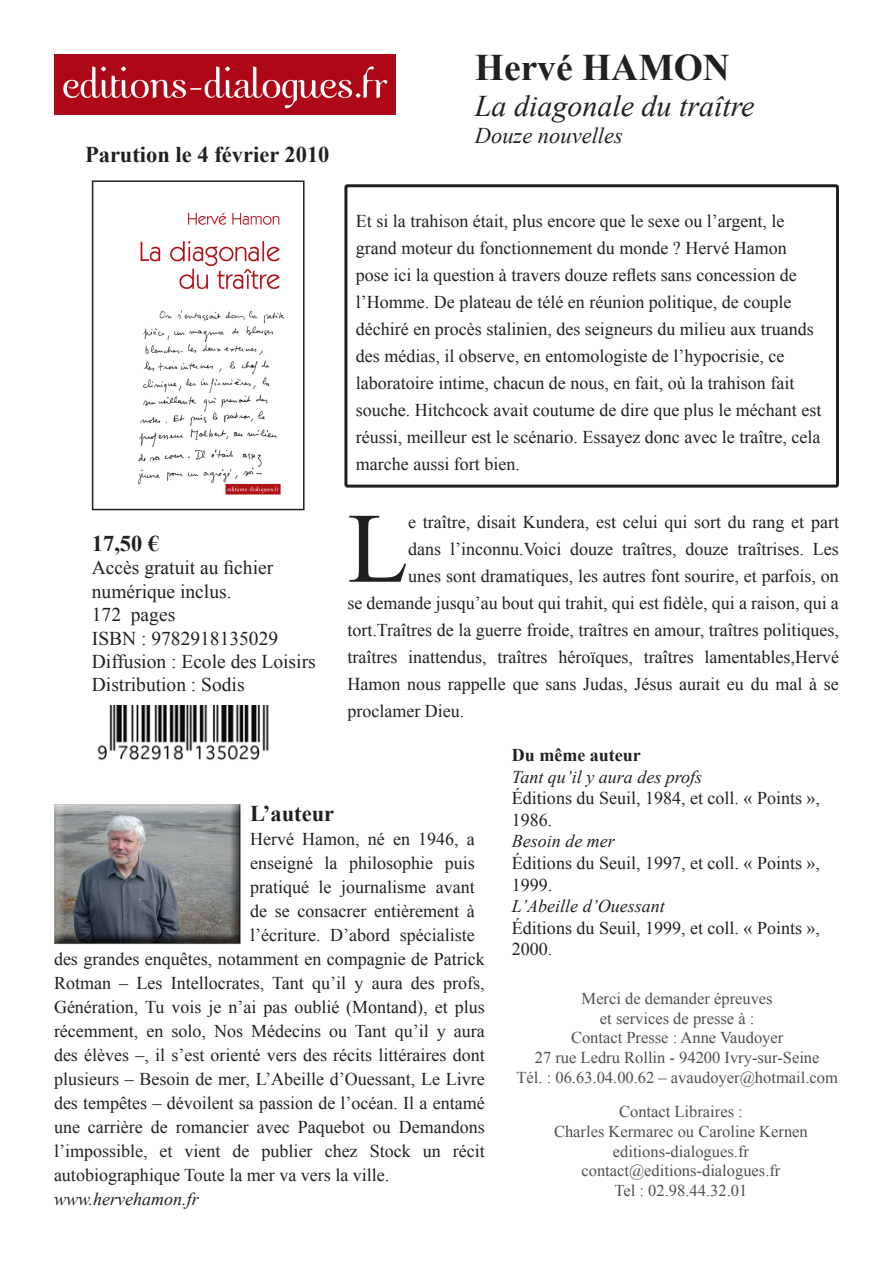
<style>
.page{position:relative;width:893px;height:1263px;background:#fff}
.page>*{position:absolute;margin:0;border:0;box-sizing:border-box;transform-origin:0 0}
.t1{font:99.6px "Times New Roman";color:#231f20}
.t2{font:700 37.5px "Times New Roman";color:#231f20}
.t3{font:italic 30px "Times New Roman";color:#231f20}
.t4{font:700 22.5px "Times New Roman";color:#231f20}
.t5{font:italic 22.5px "Times New Roman";color:#231f20}
.t6{font:19.5px/23.4px "Times New Roman";color:#231f20}
.t7{font:18px/27px "Times New Roman";color:#231f20}
.t8{font:italic 18px "Times New Roman";color:#231f20}
.t9{font:700 18px "Times New Roman";color:#231f20}
.t10{font:16.5px "Times New Roman";color:#4e4f50}
</style>
<div class="page">
<img style="left:54px;top:54px;width:342px;height:60px">
<img style="left:138px;top:212px;width:147px;height:283px">
<div style="left:92px;top:180px;width:213px;height:330px;border:2px solid #231f20"></div>
<img style="left:97px;top:706px;width:172px;height:54px">
<div style="left:51px;top:802px;width:191px;height:142px;background:#231f20;opacity:.75"></div>
<div style="left:344px;top:184px;width:495px;height:304px;border:3px solid #231f20;border-radius:2px"></div>
<p class="t4" style="left:85px;top:139px;width:246px">Parution le 4 février 2010</p>
<p class="t2" style="left:475px;top:42px;width:257px">Hervé HAMON</p>
<p class="t3" style="left:475px;top:85px;width:281px">La diagonale du traître</p>
<p class="t5" style="left:475px;top:120px;width:150px">Douze nouvelles</p>
<p class="t4" style="left:92px;top:528px;width:69px">17,50 €</p>
<p class="t6" style="left:92px;top:556px;width:183px">Accès gratuit au fichier numérique inclus.</p>
<p class="t6" style="left:92px;top:603px;width:85px">172 pages</p>
<p class="t6" style="left:92px;top:626px;width:188px">ISBN : 9782918135029</p>
<p class="t6" style="left:92px;top:649px;width:225px">Diffusion : Ecole des Loisirs</p>
<p class="t6" style="left:92px;top:673px;width:154px">Distribution : Sodis</p>
<p class="t7" style="left:356px;top:207px;width:467px">Et si la trahison était, plus encore que le sexe ou l’argent, le grand moteur du fonctionnement du monde ? Hervé Hamon pose ici la question à travers douze reflets sans concession de l’Homme. De plateau de télé en réunion politique, de couple déchiré en procès stalinien, des seigneurs du milieu aux truands des médias, il observe, en entomologiste de l’hypocrisie, ce laboratoire intime, chacun de nous, en fait, où la trahison fait souche. Hitchcock avait coutume de dire que plus le méchant est réussi, meilleur est le scénario. Essayez donc avec le traître, cela marche aussi fort bien.</p>
<p class="t1" style="left:347px;top:481px;width:62px">L</p>
<p class="t7" style="left:408px;top:508px;width:432px">e traître, disait Kundera, est celui qui sort du rang et part</p>
<p class="t7" style="left:408px;top:535px;width:432px">dans l’inconnu.Voici douze traîtres, douze traîtrises. Les</p>
<p class="t7" style="left:408px;top:562px;width:432px">unes sont dramatiques, les autres font sourire, et parfois, on</p>
<p class="t7" style="left:347px;top:589px;width:493px">se demande jusqu’au bout qui trahit, qui est fidèle, qui a raison, qui a</p>
<p class="t7" style="left:347px;top:616px;width:493px">tort.Traîtres de la guerre froide, traîtres en amour, traîtres politiques,</p>
<p class="t7" style="left:347px;top:643px;width:493px">traîtres inattendus, traîtres héroïques, traîtres lamentables,Hervé</p>
<p class="t7" style="left:347px;top:670px;width:493px">Hamon nous rappelle que sans Judas, Jésus aurait eu du mal à se</p>
<p class="t7" style="left:347px;top:697px;width:118px">proclamer Dieu.</p>
<p class="t4" style="left:250px;top:797px;width:86px">L’auteur</p>
<p class="t7" style="left:250px;top:825px;width:226px">Hervé Hamon, né en 1946, a</p>
<p class="t7" style="left:250px;top:849px;width:226px">enseigné la philosophie puis</p>
<p class="t7" style="left:250px;top:873px;width:226px">pratiqué le journalisme avant</p>
<p class="t7" style="left:250px;top:897px;width:226px">de se consacrer entièrement à</p>
<p class="t7" style="left:250px;top:921px;width:226px">l’écriture. D’abord spécialiste</p>
<p class="t7" style="left:54px;top:945px;width:432px">des grandes enquêtes, notamment en compagnie de Patrick</p>
<p class="t7" style="left:54px;top:969px;width:432px">Rotman – Les Intellocrates, Tant qu’il y aura des profs,</p>
<p class="t7" style="left:54px;top:993px;width:432px">Génération, Tu vois je n’ai pas oublié (Montand), et plus</p>
<p class="t7" style="left:54px;top:1017px;width:432px">récemment, en solo, Nos Médecins ou Tant qu’il y aura</p>
<p class="t7" style="left:54px;top:1041px;width:432px">des élèves –, il s’est orienté vers des récits littéraires dont</p>
<p class="t7" style="left:54px;top:1065px;width:432px">plusieurs – Besoin de mer, L’Abeille d’Ouessant, Le Livre</p>
<p class="t7" style="left:54px;top:1089px;width:432px">des tempêtes – dévoilent sa passion de l’océan. Il a entamé</p>
<p class="t7" style="left:54px;top:1113px;width:432px">une carrière de romancier avec Paquebot ou Demandons</p>
<p class="t7" style="left:54px;top:1137px;width:432px">l’impossible, et vient de publier chez Stock un récit</p>
<p class="t7" style="left:54px;top:1161px;width:337px">autobiographique Toute la mer va vers la ville.</p>
<p class="t8" style="left:54px;top:1187px;width:146px">www.hervehamon.fr</p>
<p class="t9" style="left:512px;top:742px;width:130px">Du même auteur</p>
<p class="t8" style="left:512px;top:764px;width:192px">Tant qu’il y aura des profs</p>
<p class="t7" style="left:512px;top:787px;width:310px;line-height:21.6px">Éditions du Seuil, 1984, et coll. « Points »,<br>1986.</p>
<p class="t8" style="left:512px;top:829px;width:104px">Besoin de mer</p>
<p class="t7" style="left:512px;top:852px;width:310px;line-height:21.6px">Éditions du Seuil, 1997, et coll. « Points »,<br>1999.</p>
<p class="t8" style="left:512px;top:894px;width:154px">L’Abeille d’Ouessant</p>
<p class="t7" style="left:512px;top:917px;width:310px;line-height:21.6px">Éditions du Seuil, 1999, et coll. « Points »,<br>2000.</p>
<p class="t10" style="left:582px;top:987px;width:193px">Merci de demander épreuves</p>
<p class="t10" style="left:600px;top:1007px;width:156px">et services de presse à :</p>
<p class="t10" style="left:571px;top:1027px;width:214px">Contact Presse : Anne Vaudoyer</p>
<p class="t10" style="left:535px;top:1046px;width:286px">27 rue Ledru Rollin - 94200 Ivry-sur-Seine</p>
<p class="t10" style="left:516px;top:1066px;width:323px">Tél. : 06.63.04.00.62 – avaudoyer@hotmail.com</p>
<p class="t10" style="left:619px;top:1100px;width:125px">Contact Libraires :</p>
<p class="t10" style="left:554px;top:1120px;width:255px">Charles Kermarec ou Caroline Kernen</p>
<p class="t10" style="left:613px;top:1140px;width:138px">editions-dialogues.fr</p>
<p class="t10" style="left:581px;top:1160px;width:200px">contact@editions-dialogues.fr</p>
<p class="t10" style="left:615px;top:1179px;width:134px">Tel : 02.98.44.32.01</p>
</div>
